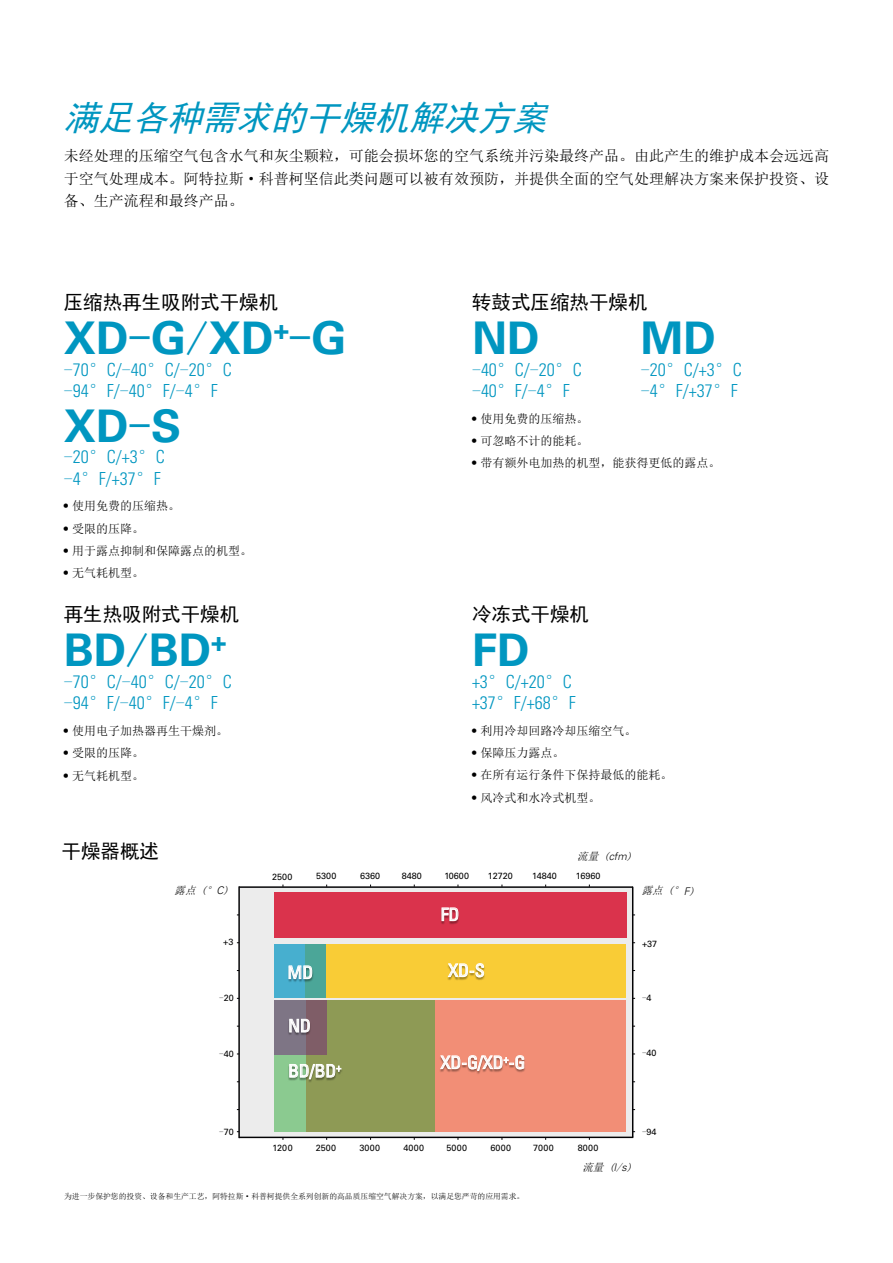
<style>
.page{position:relative;width:893px;height:1263px;background:#fff}
.page>*{position:absolute;margin:0;border:0;box-sizing:border-box;transform-origin:0 0}
.t1{font:700 45px "Univers LT Std";color:#0096c0}
.t2{font:italic 34.5px "Sim Hei";color:#0096c0}
.t3{font:19.5px "Sim Hei";color:#000}
.t4{font:300 condensed 18px/21.6px "Univers LT Std";color:#0096c0}
.t5{font:condensed 17.7px "Univers LT Std";color:#fff}
.t6{font:15px/22.5px "Sim Sun";color:#000;text-align:justify}
.t7{font:12px "Sim Sun";color:#000}
.t8{font:italic 10.5px "Sim Sun";color:#000}
.t9{font:9px "Univers LT Std";color:#000}
.t10{font:9px "Sim Sun";color:#000}
.t11{font:7.8px "Sim Sun";color:#000}
.s1{font-family:"Sim Hei";font-weight:400}
.s2{font-family:"Sim Sun";font-weight:400;font-stretch:normal}
.s3{font-family:"Univers LT Std"}
.s4{font-family:"Univers LT Std";font-weight:300}
.s5{font-family:"Sim Sun"}
</style>
<div class="page">
<div style="left:240px;top:887px;width:393px;height:250px;background:#ececec"></div>
<hr style="left:238px;top:886px;width:2px;height:252px;background:#020204">
<hr style="left:632px;top:887px;width:1px;height:250px;background:#020204">
<hr style="left:239px;top:1136px;width:394px;height:2px;background:#020204">
<hr style="left:239px;top:886px;width:394px;height:2px;background:#020204">
<div style="left:274px;top:892px;width:352px;height:45px;background:#da334c"></div>
<div style="left:305px;top:944px;width:321px;height:54px;background:#f9cc36"></div>
<div style="left:306px;top:1000px;width:320px;height:132px;background:#f28e76"></div>
<svg style="left:274px;top:944px;width:52px;height:54px;background:#48acbf"></svg>
<svg style="left:274px;top:1000px;width:161px;height:132px;background:#8da05d"></svg>
<div style="left:274px;top:1000px;width:53px;height:54px;background:linear-gradient(to right,#7e7d8f,#7f5962)"></div>
<img style="left:441px;top:905px;width:186px;height:26px">
<svg style="left:441px;top:907px;width:18px;height:14px"></svg>
<img style="left:305px;top:961px;width:180px;height:34px">
<svg style="left:447px;top:963px;width:37px;height:14px"></svg>
<img style="left:338px;top:1047px;width:186px;height:40px">
<svg style="left:440px;top:1055px;width:85px;height:16px"></svg>
<img style="left:285px;top:963px;width:40px;height:28px">
<svg style="left:288px;top:962px;width:24px;height:20px"></svg>
<img style="left:286px;top:1056px;width:89px;height:32px">
<svg style="left:289px;top:1063px;width:53px;height:16px"></svg>
<img style="left:286px;top:1017px;width:29px;height:26px">
<svg style="left:289px;top:1017px;width:21px;height:17px"></svg>
<h2 class="t2" style="left:64px;top:100px;width:494px">满足各种需求的干燥机解决方案</h2>
<p class="t6" style="left:64px;top:144px;width:767px">未经处理的压缩空气包含水气和灰尘颗粒，可能会损坏您的空气系统并污染最终产品。由此产生的维护成本会远远高于空气处理成本。阿特拉斯·科普柯坚信此类问题可以被有效预防，并提供全面的空气处理解决方案来保护投资、设备、生产流程和最终产品。</p>
<h3 class="t3" style="left:64px;top:292px;width:216px">压缩热再生吸附式干燥机</h3>
<h1 class="t1" style="left:64px;top:312px;width:284px">XD<span class="s1">-</span>G<span class="s1">/</span>XD<sup>+</sup><span class="s1">-</span>G</h1>
<h3 class="t4" style="left:64px;top:358px;width:169px"><span class="s2">-</span>70<span class="s2">°</span>C/<span class="s2">-</span>40<span class="s2">°</span>C/<span class="s2">-</span>20<span class="s2">°</span>C <span class="s2">-</span>94<span class="s2">°</span>F/<span class="s2">-</span>40<span class="s2">°</span>F/<span class="s2">-</span>4<span class="s2">°</span>F</h3>
<h1 class="t1" style="left:64px;top:399px;width:119px">XD<span class="s1">-</span>S</h1>
<h3 class="t4" style="left:64px;top:446px;width:102px"><span class="s2">-</span>20<span class="s2">°</span>C/+3<span class="s2">°</span>C <span class="s2">-</span>4<span class="s2">°</span>F/+37<span class="s2">°</span>F</h3>
<p class="t7" style="left:64px;top:500px;width:118px"><span class="s3">•</span> 使用免费的压缩热。</p>
<p class="t7" style="left:64px;top:522px;width:82px"><span class="s3">•</span> 受限的压降。</p>
<p class="t7" style="left:64px;top:545px;width:190px"><span class="s3">•</span> 用于露点抑制和保障露点的机型。</p>
<p class="t7" style="left:64px;top:567px;width:82px"><span class="s3">•</span> 无气耗机型。</p>
<h3 class="t3" style="left:64px;top:604px;width:177px">再生热吸附式干燥机</h3>
<h1 class="t1" style="left:64px;top:624px;width:164px">BD<span class="s1">/</span>BD<sup>+</sup></h1>
<h3 class="t4" style="left:64px;top:670px;width:169px"><span class="s2">-</span>70<span class="s2">°</span>C/<span class="s2">-</span>40<span class="s2">°</span>C/<span class="s2">-</span>20<span class="s2">°</span>C <span class="s2">-</span>94<span class="s2">°</span>F/<span class="s2">-</span>40<span class="s2">°</span>F/<span class="s2">-</span>4<span class="s2">°</span>F</h3>
<p class="t7" style="left:64px;top:725px;width:166px"><span class="s3">•</span> 使用电子加热器再生干燥剂。</p>
<p class="t7" style="left:64px;top:747px;width:82px"><span class="s3">•</span> 受限的压降。</p>
<p class="t7" style="left:64px;top:769px;width:82px"><span class="s3">•</span> 无气耗机型。</p>
<h3 class="t3" style="left:62px;top:842px;width:99px">干燥器概述</h3>
<h3 class="t3" style="left:472px;top:292px;width:177px">转鼓式压缩热干燥机</h3>
<h1 class="t1" style="left:472px;top:312px;width:69px">ND</h1>
<h3 class="t4" style="left:472px;top:358px;width:111px"><span class="s2">-</span>40<span class="s2">°</span>C/<span class="s2">-</span>20<span class="s2">°</span>C <span class="s2">-</span>40<span class="s2">°</span>F/<span class="s2">-</span>4<span class="s2">°</span>F</h3>
<h1 class="t1" style="left:641px;top:312px;width:76px">MD</h1>
<h3 class="t4" style="left:641px;top:358px;width:102px"><span class="s2">-</span>20<span class="s2">°</span>C/+3<span class="s2">°</span>C <span class="s2">-</span>4<span class="s2">°</span>F/+37<span class="s2">°</span>F</h3>
<p class="t7" style="left:472px;top:413px;width:118px"><span class="s3">•</span> 使用免费的压缩热。</p>
<p class="t7" style="left:472px;top:435px;width:118px"><span class="s3">•</span> 可忽略不计的能耗。</p>
<p class="t7" style="left:472px;top:457px;width:250px"><span class="s3">•</span> 带有额外电加热的机型，能获得更低的露点。</p>
<h3 class="t3" style="left:472px;top:604px;width:118px">冷冻式干燥机</h3>
<h1 class="t1" style="left:472px;top:624px;width:59px">FD</h1>
<h3 class="t4" style="left:472px;top:670px;width:105px">+3<span class="s2">°</span>C/+20<span class="s2">°</span>C +37<span class="s2">°</span>F/+68<span class="s2">°</span>F</h3>
<p class="t7" style="left:472px;top:725px;width:166px"><span class="s3">•</span> 利用冷却回路冷却压缩空气。</p>
<p class="t7" style="left:472px;top:747px;width:94px"><span class="s3">•</span> 保障压力露点。</p>
<p class="t7" style="left:472px;top:769px;width:202px"><span class="s3">•</span> 在所有运行条件下保持最低的能耗。</p>
<p class="t7" style="left:472px;top:791px;width:130px"><span class="s3">•</span> 风冷式和水冷式机型。</p>
<p class="t8" style="left:577px;top:851px;width:59px">流量 (<span class="s4">cfm</span>)</p>
<p class="t9" style="left:272px;top:872px;width:22px">2500</p>
<p class="t9" style="left:316px;top:871px;width:22px">5300</p>
<p class="t9" style="left:360px;top:871px;width:22px">6360</p>
<p class="t9" style="left:402px;top:871px;width:22px">8480</p>
<p class="t9" style="left:444px;top:871px;width:26px">10600</p>
<p class="t9" style="left:488px;top:871px;width:26px">12720</p>
<p class="t9" style="left:532px;top:871px;width:26px">14840</p>
<p class="t9" style="left:576px;top:871px;width:26px">16960</p>
<p class="t8" style="left:175px;top:885px;width:59px">露点 (°<span class="s4">C</span>)</p>
<p class="t8" style="left:642px;top:885px;width:57px">露点 (°<span class="s4">F</span>)</p>
<h3 class="t5" style="left:441px;top:903px;width:20px">FD</h3>
<p class="t9" style="left:223px;top:937px;width:12px">+3</p>
<p class="t9" style="left:642px;top:938px;width:17px">+37</p>
<h3 class="t5" style="left:288px;top:961px;width:27px">MD</h3>
<h3 class="t5" style="left:448px;top:959px;width:38px">XD-S</h3>
<p class="t9" style="left:219px;top:992px;width:16px"><span class="s5">-</span>20</p>
<p class="t10" style="left:642px;top:993px;width:11px">-<span class="s3">4</span></p>
<h3 class="t5" style="left:288px;top:1014px;width:24px">ND</h3>
<p class="t9" style="left:219px;top:1049px;width:16px"><span class="s5">-</span>40</p>
<p class="t9" style="left:642px;top:1048px;width:16px"><span class="s5">-</span>40</p>
<h3 class="t5" style="left:441px;top:1051px;width:86px">XD-G/XD<sup>+</sup>-G</h3>
<h3 class="t5" style="left:288px;top:1060px;width:55px">BD/BD<sup>+</sup></h3>
<p class="t9" style="left:219px;top:1126px;width:16px"><span class="s5">-</span>70</p>
<p class="t9" style="left:272px;top:1143px;width:22px">1200</p>
<p class="t9" style="left:316px;top:1143px;width:22px">2500</p>
<p class="t9" style="left:360px;top:1143px;width:22px">3000</p>
<p class="t9" style="left:403px;top:1143px;width:22px">4000</p>
<p class="t9" style="left:446px;top:1143px;width:22px">5000</p>
<p class="t9" style="left:490px;top:1143px;width:22px">6000</p>
<p class="t9" style="left:533px;top:1143px;width:22px">7000</p>
<p class="t9" style="left:578px;top:1143px;width:22px">8000</p>
<p class="t8" style="left:582px;top:1162px;width:54px">流量 (<span class="s4">l</span> /<span class="s4">s</span> )</p>
<p class="t11" style="left:64px;top:1192px;width:462px">为进一步保护您的投资、设备和生产工艺，阿特拉斯·科普柯提供全系列创新的高品质压缩空气解决方案，以满足您严苛的应用需求。</p>
<p class="t9" style="left:642px;top:1126px;width:16px"><span class="s5">-</span>94</p>
</div>
